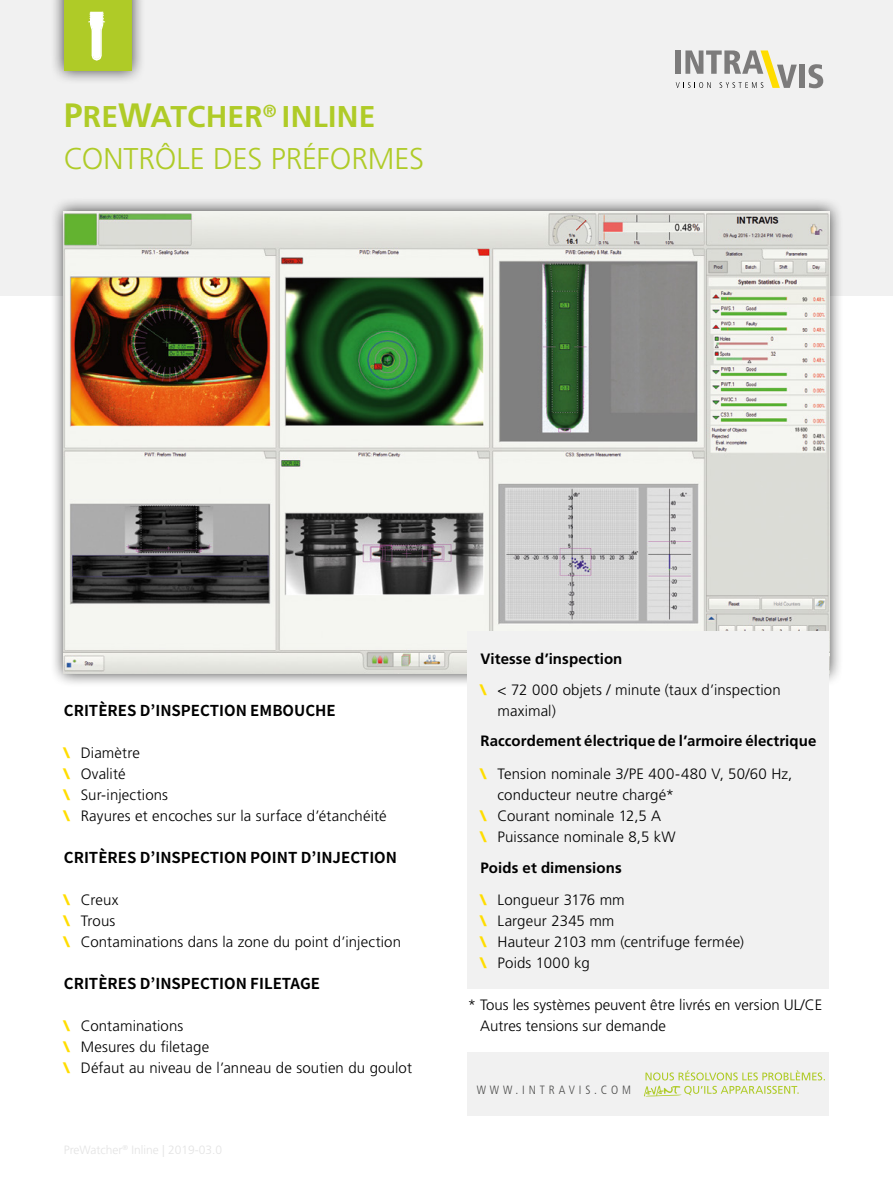
<style>
.page{position:relative;width:893px;height:1187px;background:#fff}
.page>*{position:absolute;margin:0;border:0;box-sizing:border-box;transform-origin:0 0}
.t1{font:300 30px/42px "Frutiger LT Std";letter-spacing:-.005em;color:#afcb27}
.t2{font:300 15px/21px "Frutiger LT Std";letter-spacing:.005em;color:#000}
.t3{font:700 15px/32.2px "Frutiger LT Std";letter-spacing:.005em;color:#000}
.t4{font:700 15px "Source Han Sans JP";color:#000}
.t5{font:300 condensed 12px "Frutiger LT Std";letter-spacing:.325em;color:#4a4a49}
.s1{font-weight:700;font-size:33.75px}
.s2{font-weight:700}
.s3{font-weight:900;color:#fd0}
.s4{font-weight:300}
</style>
<div class="page">
<div style="left:0;top:0;width:893px;height:295px;background:#f1f1f1"></div>
<div style="left:50px;top:197px;width:793px;height:490px;background:#000;opacity:.75"></div>
<img style="left:64px;top:211px;width:765px;height:462px">
<svg style="left:676px;top:50px;width:121px;height:38px"></svg>
<div style="left:799px;top:65px;width:6px;height:23px;background:#7c7b7b"></div>
<svg style="left:808px;top:64px;width:15px;height:24px"></svg>
<div style="left:50px;top:0;width:95px;height:84px;background:#000;opacity:.75"></div>
<div style="left:64px;top:0;width:67px;height:71px;background:#afcb27"></div>
<svg style="left:88px;top:12px;width:17px;height:49px"></svg>
<div style="left:468px;top:1051px;width:361px;height:64px;background:#f1f1f1"></div>
<div style="left:468px;top:631px;width:361px;height:357px;background:#f1f1f1"></div>
<svg style="left:644px;top:1070px;width:181px;height:26px"></svg>
<h1 class="t1" style="left:64px;top:96px;width:362px"><span class="s1">P</span><span class="s2">RE</span><span class="s1">W</span><span class="s2">ATCHER</span><sup>®</sup> <span class="s2">INLINE<br></span>CONTRÔLE DES PRÉFORMES</h1>
<p class="t4" style="left:64px;top:701px;width:273px">CRITÈRES D’INSPECTION EMBOUCHE</p>
<p class="t2" style="left:64px;top:742px;width:324px"><span class="s3">\</span> Diamètre<br><span class="s3">\</span> Ovalité<br><span class="s3">\</span> Sur-injections<br><span class="s3">\</span> Rayures et encoches sur la surface d’étanchéité</p>
<p class="t4" style="left:64px;top:848px;width:335px">CRITÈRES D’INSPECTION POINT D’INJECTION</p>
<p class="t2" style="left:64px;top:889px;width:339px"><span class="s3">\</span> Creux<br><span class="s3">\</span> Trous<br><span class="s3">\</span> Contaminations dans la zone du point d’injection</p>
<p class="t4" style="left:64px;top:974px;width:258px">CRITÈRES D’INSPECTION FILETAGE</p>
<p class="t2" style="left:64px;top:1015px;width:350px"><span class="s3">\</span> Contaminations<br><span class="s3">\</span> Mesures du filetage<br><span class="s3">\</span> Défaut au niveau de l’anneau de soutien du goulot</p>
<p class="t2" style="left:480px;top:643px;width:302px;line-height:30.8px"><span class="s2">Vitesse d’inspection<br></span><span class="s3">\</span> &lt; 72 000 objets / minute (taux d’inspection</p>
<p class="t2" style="left:497px;top:700px;width:60px">maximal)</p>
<p class="t3" style="left:480px;top:725px;width:337px">Raccordement électrique de l’armoire électrique <span class="s3">\</span> <span class="s4">Tension nominale 3/PE 400-480 V, 50/60 Hz,</span></p>
<p class="t2" style="left:480px;top:784px;width:197px;text-indent:17px">conducteur neutre chargé* <span class="s3">\</span> Courant nominale 12,5 A<br><span class="s3">\</span> Puissance nominale 8,5 kW</p>
<p class="t3" style="left:480px;top:851px;width:146px">Poids et dimensions <span class="s3">\</span> <span class="s4">Longueur 3176 mm</span></p>
<p class="t2" style="left:480px;top:910px;width:265px"><span class="s3">\</span> Largeur 2345 mm<br><span class="s3">\</span> Hauteur 2103 mm (centrifuge fermée) <span class="s3">\</span> Poids 1000 kg</p>
<p class="t2" style="left:480px;top:994px;width:343px;text-indent:-13px">* Tous les systèmes peuvent être livrés en version UL/CE<br>Autres tensions sur demande</p>
<p class="t5" style="left:477px;top:1083px;width:156px">WWW.INTRAVIS.COM</p>
</div>
